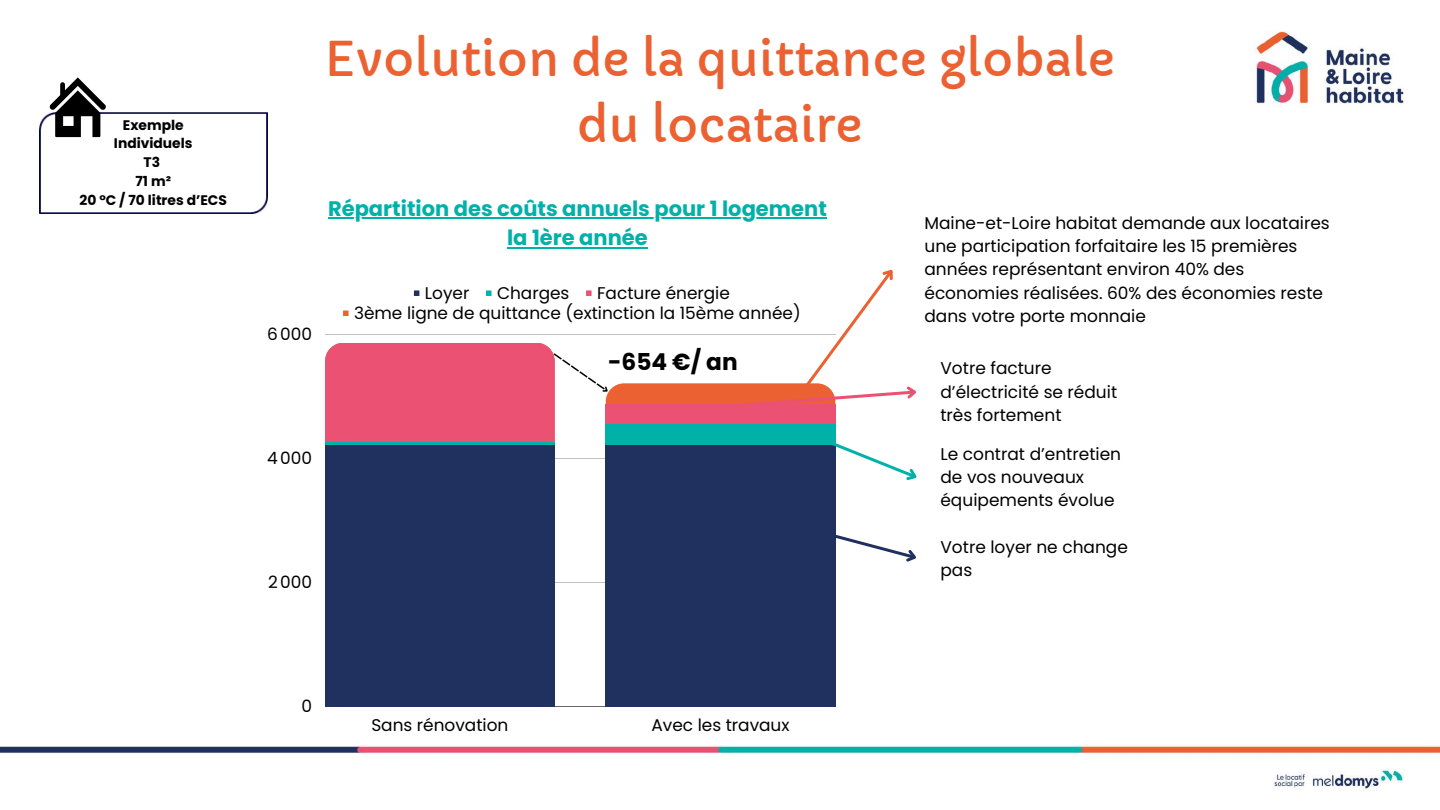
<style>
.page{position:relative;width:1440px;height:810px;background:#fff}
.page>*{position:absolute;margin:0;border:0;box-sizing:border-box;transform-origin:0 0}
.t1{font:47px/65.2px "Capriola";color:#eb6131;text-align:center}
.t2{font:700 23.3px "Poppins";color:#000}
.t3{font:700 21px/29.1px "Poppins";color:#00b1aa;text-align:center}
.t4{font:17px/23.2px "Poppins";color:#000}
.t5{font:16.9px/20px "Poppins";color:#000}
.t6{font:700 13.8px/18.8px "Poppins";color:#000;text-align:center}
</style>
<div class="page">
<img style="left:0;top:31px;width:1440px;height:760px">
<svg style="left:414px;top:290px;width:5px;height:6px"></svg>
<svg style="left:486px;top:290px;width:6px;height:6px"></svg>
<svg style="left:586px;top:290px;width:6px;height:6px"></svg>
<svg style="left:343px;top:311px;width:6px;height:5px"></svg>
<hr style="left:325px;top:334px;width:510px;height:1px;background:#000">
<hr style="left:325px;top:458px;width:510px;height:1px;background:#000">
<hr style="left:325px;top:582px;width:510px;height:1px;background:#000">
<hr style="left:325px;top:706px;width:510px;height:1px;background:#000">
<svg style="left:606px;top:383px;width:133px;height:22px;background:#eb6338"></svg>
<div style="left:325px;top:343px;width:230px;height:99px;background:#ea5172"></div>
<div style="left:606px;top:405px;width:229px;height:301px;background:#ea5172"></div>
<div style="left:606px;top:424px;width:229px;height:282px;background:#00b1aa"></div>
<div style="left:325px;top:446px;width:230px;height:260px;background:#20305f"></div>
<div style="left:606px;top:446px;width:229px;height:260px;background:#20305f"></div>
<hr style="left:328px;top:218px;width:499px;height:1px;background:#00b1aa">
<hr style="left:507px;top:247px;width:141px;height:1px;background:#00b1aa">
<svg style="left:554px;top:353px;width:57px;height:43px"></svg>
<img style="left:39px;top:112px;width:228px;height:102px">
<svg style="left:49px;top:77px;width:57px;height:60px"></svg>
<svg style="left:739px;top:262px;width:181px;height:146px"></svg>
<svg style="left:796px;top:426px;width:127px;height:61px"></svg>
<svg style="left:835px;top:508px;width:87px;height:59px"></svg>
<p class="t6" style="left:80px;top:115px;width:149px">Exemple<br>Individuels<br>T3<br>71 m²<br>20 °C / 70 litres d’ECS</p>
<h1 class="t1" style="left:325px;top:27px;width:792px">Evolution de la quittance globale du locataire</h1>
<p class="t5" style="left:267px;top:324px;width:46px">6000</p>
<p class="t3" style="left:328px;top:194px;width:500px">Répartition des coûts annuels pour 1 logement la 1ère année</p>
<p class="t5" style="left:354px;top:283px;width:448px;text-indent:243px">Facture énergie<br>3ème ligne de quittance (extinction la 15ème année)</p>
<p class="t5" style="left:425px;top:283px;width:46px">Loyer</p>
<p class="t5" style="left:497px;top:283px;width:74px">Charges</p>
<h2 class="t2" style="left:608px;top:346px;width:131px">-654 €/ an</h2>
<p class="t5" style="left:267px;top:448px;width:46px">4000</p>
<p class="t5" style="left:268px;top:572px;width:45px">2000</p>
<p class="t4" style="left:924px;top:211px;width:407px">Maine-et-Loire habitat demande aux locataires une participation forfaitaire les 15 premières années représentant environ 40% des économies réalisées. 60% des économies reste dans votre porte monnaie</p>
<p class="t4" style="left:940px;top:357px;width:178px">Votre facture d’électricité se réduit très fortement</p>
<p class="t4" style="left:940px;top:442px;width:182px">Le contrat d’entretien de vos nouveaux équipements évolue</p>
<p class="t4" style="left:940px;top:536px;width:189px">Votre loyer ne change pas</p>
<p class="t5" style="left:301px;top:696px;width:12px">0</p>
<p class="t5" style="left:371px;top:715px;width:139px">Sans rénovation</p>
<p class="t5" style="left:652px;top:715px;width:140px">Avec les travaux</p>
</div>
